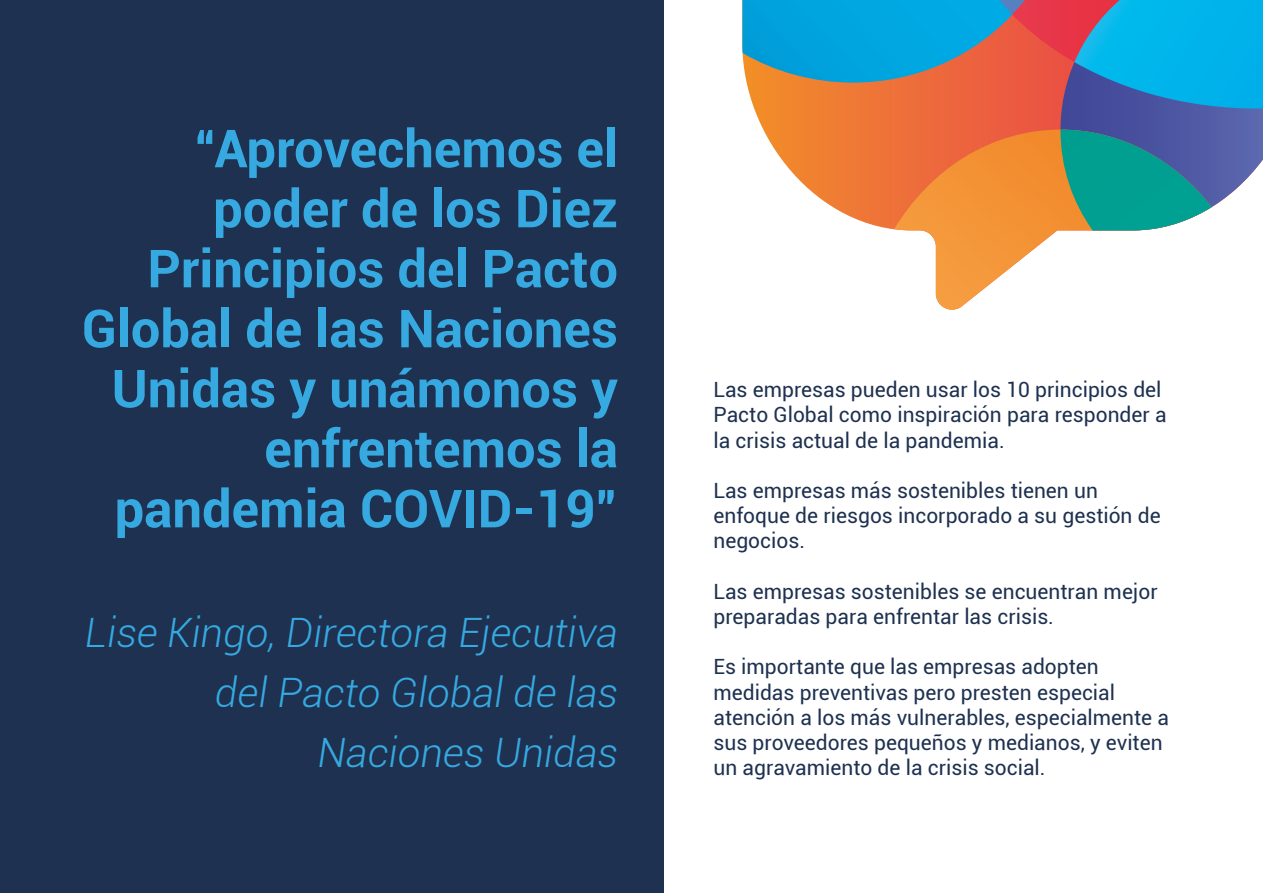
<style>
.page{position:relative;width:1263px;height:893px;background:#fff}
.page>*{position:absolute;margin:0;border:0;box-sizing:border-box;transform-origin:0 0}
.t1{font:700 52.5px/60px "Roboto";color:#36a9e1;text-align:right}
.t2{font:italic 300 40.5px/60px "Roboto";color:#36a9e1;text-align:right}
.t3{font:21px/25.2px "Roboto";color:#1e3150}
</style>
<div class="page">
<div style="left:0;top:0;width:663px;height:893px;background:#1e3150"></div>
<svg style="left:754px;top:109px;width:306px;height:121px"></svg>
<svg style="left:1060px;top:109px;width:203px;height:98px;background:#6770b0"></svg>
<svg style="left:742px;top:0;width:521px;height:109px;background:#538ea9"></svg>
<svg style="left:894px;top:130px;width:249px;height:180px"></svg>
<svg style="left:1060px;top:130px;width:152px;height:100px;background:#2d9091"></svg>
<h1 class="t1" style="left:82px;top:117px;width:538px">“Aprovechemos el poder de los Diez<br>Principios del Pacto<br>Global de las Naciones<br>Unidas y unámonos y enfrentemos la pandemia COVID-19”</h1>
<h2 class="t2" style="left:85px;top:602px;width:535px">Lise Kingo, Directora Ejecutiva del Pacto Global de las<br>Naciones Unidas</h2>
<p class="t3" style="left:713px;top:376px;width:455px">Las empresas pueden usar los 10 principios del<br>Pacto Global como inspiración para responder a la crisis actual de la pandemia.</p>
<p class="t3" style="left:713px;top:477px;width:449px">Las empresas más sostenibles tienen un enfoque de riesgos incorporado a su gestión de negocios.</p>
<p class="t3" style="left:713px;top:578px;width:446px">Las empresas sostenibles se encuentran mejor preparadas para enfrentar las crisis.</p>
<p class="t3" style="left:713px;top:654px;width:457px">Es importante que las empresas adopten medidas preventivas pero presten especial atención a los más vulnerables, especialmente a sus proveedores pequeños y medianos, y eviten un agravamiento de la crisis social.</p>
</div>
